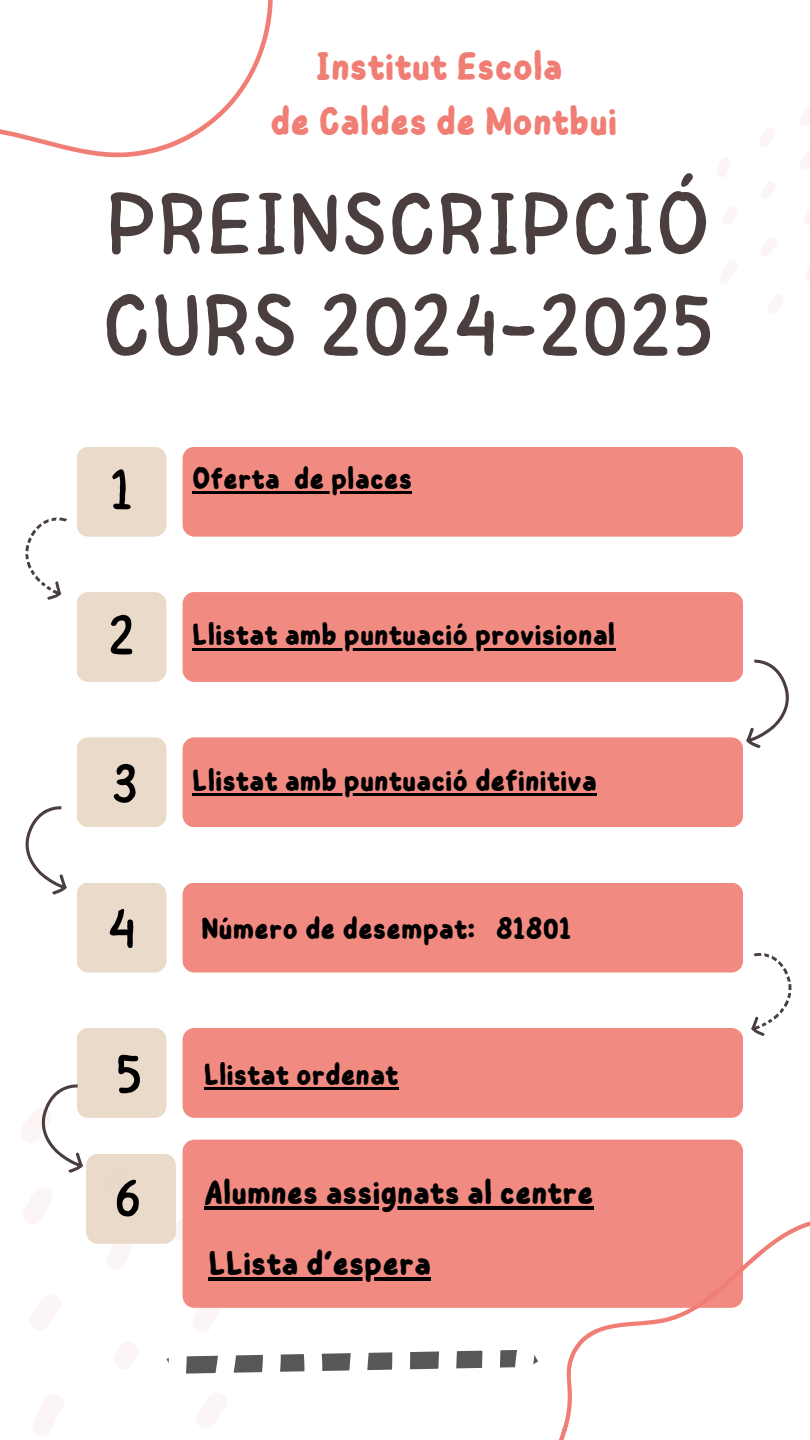
<style>
.page{position:relative;width:810px;height:1440px;background:#fff}
.page>*{position:absolute;margin:0;border:0;box-sizing:border-box;transform-origin:0 0}
.t1{font:87.9px/101.2px "Childos Arabic";letter-spacing:.02em;color:#4a3e3e}
.t2{font:55.8px "Childos Arabic";color:#000}
.t3{font:700 40px/55.5px "Childos Arabic";color:#f07e74;text-align:center}
.t4{font:700 34.4px "Childos Arabic";color:#000}
.t5{font:700 33.9px "Childos Arabic";color:#000}
.t6{font:700 30.7px "Childos Arabic";color:#000}
</style>
<div class="page">
<div style="left:183px;top:447px;width:560px;height:90px;background:#f18b82;border-radius:12px"></div>
<div style="left:77px;top:447px;width:89px;height:90px;background:#e7d6c5;border-radius:12px"></div>
<div style="left:183px;top:592px;width:560px;height:90px;background:#f18b82;border-radius:12px"></div>
<div style="left:77px;top:592px;width:89px;height:90px;background:#e7d6c5;border-radius:12px"></div>
<div style="left:183px;top:737px;width:560px;height:90px;background:#f18b82;border-radius:12px"></div>
<div style="left:77px;top:737px;width:89px;height:90px;background:#e7d6c5;border-radius:12px"></div>
<div style="left:183px;top:883px;width:560px;height:90px;background:#f18b82;border-radius:12px"></div>
<div style="left:77px;top:883px;width:89px;height:90px;background:#e7d6c5;border-radius:12px"></div>
<svg style="left:166px;top:1287px;width:368px;height:87px"></svg>
<svg style="left:171px;top:1206px;width:12px;height:41px"></svg>
<div style="left:183px;top:1028px;width:560px;height:90px;background:#f18b82;border-radius:12px"></div>
<div style="left:77px;top:1028px;width:89px;height:90px;background:#e7d6c5;border-radius:12px"></div>
<svg style="left:25px;top:517px;width:42px;height:83px"></svg>
<svg style="left:751px;top:953px;width:41px;height:83px"></svg>
<svg style="left:25px;top:806px;width:61px;height:89px"></svg>
<svg style="left:709px;top:659px;width:80px;height:89px"></svg>
<svg style="left:0;top:0;width:273px;height:158px"></svg>
<svg style="left:534px;top:1221px;width:276px;height:219px"></svg>
<hr style="left:192px;top:491px;width:88px;height:3px;background:#000">
<hr style="left:280px;top:491px;width:14px;height:3px;background:#000">
<hr style="left:294px;top:491px;width:118px;height:3px;background:#000">
<hr style="left:192px;top:648px;width:423px;height:3px;background:#000">
<hr style="left:192px;top:793px;width:405px;height:3px;background:#000">
<hr style="left:204px;top:1087px;width:195px;height:3px;background:#000">
<div style="left:86px;top:1154px;width:90px;height:90px;background:#e7d6c5;border-radius:12px"></div>
<div style="left:183px;top:1140px;width:560px;height:168px;background:#f18b82;border-radius:12px"></div>
<svg style="left:41px;top:1084px;width:96px;height:160px"></svg>
<hr style="left:204px;top:1206px;width:390px;height:4px;background:#000">
<hr style="left:209px;top:1277px;width:222px;height:4px;background:#000">
<p class="t3" style="left:270px;top:39px;width:349px">Institut Escola<br>de Caldes de Montbui</p>
<p class="t1" style="left:103px;top:175px;width:612px">PREINSCRIPCIÓ<br>CURS 2024-2025</p>
<h2 class="t2" style="left:110px;top:451px;width:24px">1</h2>
<p class="t6" style="left:192px;top:457px;width:221px">Oferta de places</p>
<p class="t2" style="left:108px;top:596px;width:28px">2</p>
<p class="t6" style="left:192px;top:613px;width:425px">Llistat amb puntuació provisional</p>
<p class="t2" style="left:112px;top:744px;width:28px">3</p>
<p class="t6" style="left:192px;top:758px;width:406px">Llistat amb puntuació definitiva</p>
<p class="t2" style="left:108px;top:889px;width:29px">4</p>
<p class="t6" style="left:201px;top:907px;width:372px">Número de desempat: 81801</p>
<p class="t2" style="left:116px;top:1035px;width:28px">5</p>
<p class="t6" style="left:204px;top:1053px;width:196px">Llistat ordenat</p>
<p class="t2" style="left:115px;top:1158px;width:28px">6</p>
<p class="t5" style="left:204px;top:1168px;width:391px">Alumnes assignats al centre</p>
<p class="t4" style="left:209px;top:1239px;width:224px">LLista d’espera</p>
</div>
